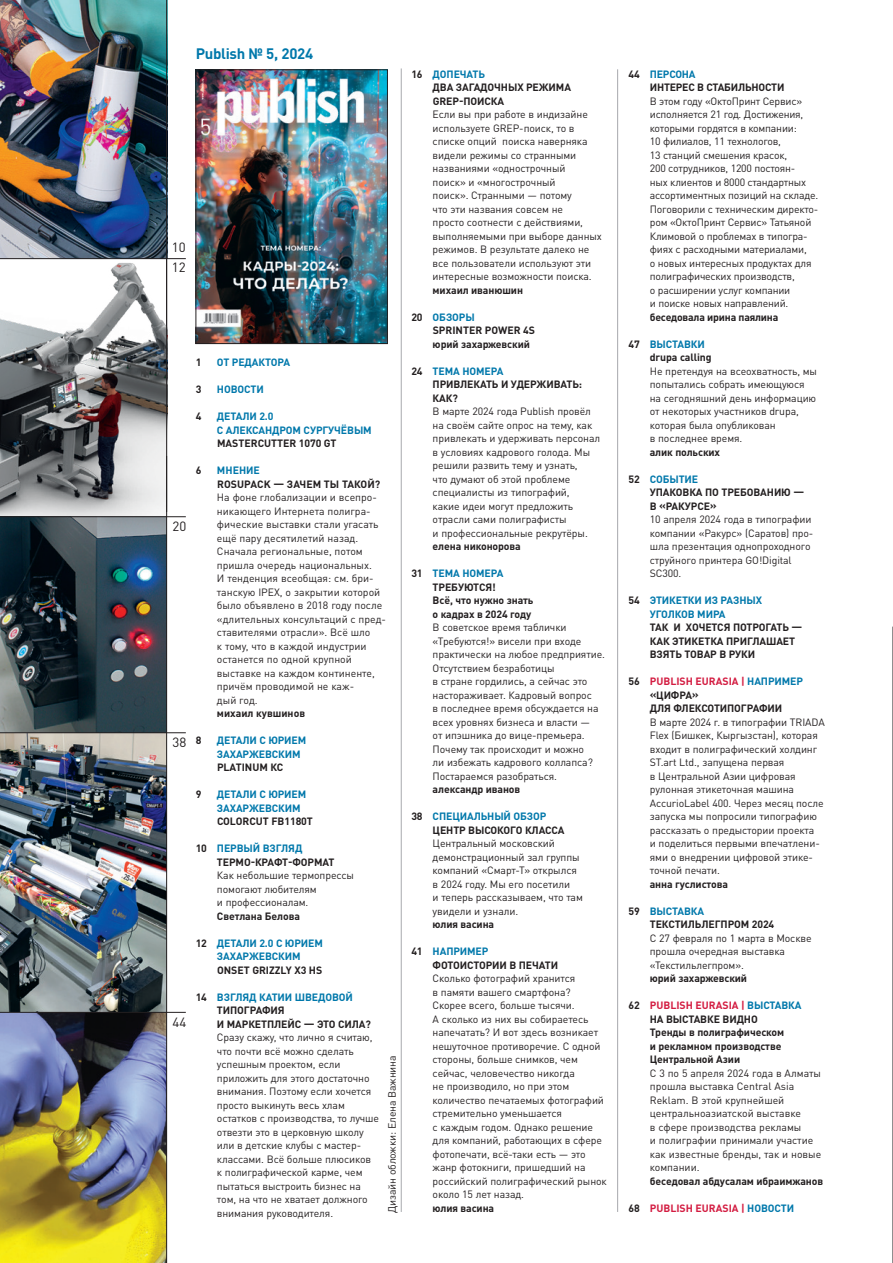
<style>
.page{position:relative;width:893px;height:1263px;background:#fff}
.page>*{position:absolute;margin:0;border:0;box-sizing:border-box;transform-origin:0 0}
.t1{font:700 15px "DIN Pro";letter-spacing:-.02em;color:#0078ab}
.t2{font:13.2px "DIN Pro";color:#231f20}
.podzag-black{font:10.5px/13.5px "DIN Pro";letter-spacing:-.01em;color:#231f20}
.podzag-black-2{font:700 10.5px/13.5px "DIN Pro";letter-spacing:-.01em;color:#0078ab}
.podzag-black-3{font:700 10.5px/13.5px "DIN Pro";letter-spacing:-.01em;color:#231f20}
.podzag-black-4{font:700 10.5px "DIN Pro";color:#d31c41}
.s1{color:#231f20}
.s2{font-weight:700;color:#0078ab}
.s3{font-weight:700}
.s4{color:#0078ab}
.s5{font-weight:700;color:#d31c41}
</style>
<div class="page">
<img style="left:0;top:259px;width:166px;height:753px">
<img style="left:0;top:1013px;width:166px;height:250px">
<hr style="left:401px;top:68px;width:1px;height:1144px;background:#a8a9ad">
<img style="left:0;top:517px;width:166px;height:215px">
<img style="left:0;top:0;width:166px;height:258px">
<hr style="left:0;top:258px;width:186px;height:1px;background:#231f20">
<hr style="left:0;top:732px;width:186px;height:1px;background:#231f20">
<hr style="left:0;top:1012px;width:186px;height:1px;background:#231f20">
<hr style="left:166px;top:0;width:1px;height:1263px;background:#231f20">
<img style="left:198px;top:72px;width:188px;height:270px">
<div style="left:196px;top:70px;width:192px;height:274px;border:1px solid #231f20"></div>
<hr style="left:0;top:516px;width:186px;height:1px;background:#231f20">
<hr style="left:617px;top:69px;width:1px;height:1143px;background:#a8a9ad">
<svg style="left:892px;top:627px;width:1px;height:636px"></svg>
<p class="t1" style="left:196px;top:44px;width:119px">Publish № 5, 2024</p>
<p class="t2" style="left:172px;top:239px;width:15px">10</p>
<p class="t2" style="left:172px;top:258px;width:15px">12</p>
<p class="t2" style="left:172px;top:518px;width:15px">20</p>
<p class="t2" style="left:172px;top:734px;width:15px">38</p>
<p class="t2" style="left:172px;top:1014px;width:15px">44</p>
<p class="podzag-black-3" style="left:196px;top:355px;width:7px">1</p>
<p class="podzag-black-2" style="left:217px;top:355px;width:75px">ОТ РЕДАКТОРА</p>
<p class="podzag-black-3" style="left:196px;top:382px;width:7px">3</p>
<p class="podzag-black-2" style="left:217px;top:382px;width:48px">НОВОСТИ</p>
<p class="podzag-black-3" style="left:196px;top:409px;width:7px">4</p>
<p class="podzag-black-2" style="left:217px;top:409px;width:156px">ДЕТАЛИ 2.0<br>С АЛЕКСАНДРОМ СУРГУЧЁВЫМ<br><span class="s1">MASTERCUTTER 1070 GT</span></p>
<p class="podzag-black-3" style="left:196px;top:463px;width:7px">6</p>
<p class="podzag-black" style="left:217px;top:463px;width:171px"><span class="s2">МНЕНИЕ<br></span><span class="s3">ROSUPACK — ЗАЧЕМ ТЫ ТАКОЙ?<br></span>На фоне глобализации и всепро&shy;никающего Интернета полигра&shy;фические выставки стали угасать ещё пару десятилетий назад.<br>Сначала региональные, потом пришла очередь национальных.<br>И тенденция всеобщая: см. бри&shy;танскую IPEX, о закрытии которой было объявлено в 2018 году после «длительных консультаций с пред&shy;ставителями отрасли». Всё шло<br>к тому, что в каждой индустрии останется по одной крупной выставке на каждом континенте, причём проводимой не каж-<br>дый год.<br><span class="s3">михаил кувшинов</span></p>
<p class="podzag-black-3" style="left:196px;top:733px;width:7px">8</p>
<p class="podzag-black-2" style="left:217px;top:733px;width:91px">ДЕТАЛИ С ЮРИЕМ<br>ЗАХАРЖЕВСКИМ<br><span class="s1">PLATINUM КС</span></p>
<p class="podzag-black-3" style="left:196px;top:787px;width:7px">9</p>
<p class="podzag-black-2" style="left:217px;top:787px;width:97px">ДЕТАЛИ С ЮРИЕМ<br>ЗАХАРЖЕВСКИМ<br><span class="s1">COLORCUT FB1180Т</span></p>
<p class="podzag-black" style="left:217px;top:841px;width:138px;text-indent:-21px"><span class="s3">10</span> <span class="s2">ПЕРВЫЙ ВЗГЛЯД<br></span><span class="s3">ТЕРМО-КРАФТ-ФОРМАТ<br></span>Как небольшие термопрессы помогают любителям<br>и профессионалам.<br><span class="s3">Светлана Белова</span></p>
<p class="podzag-black-2" style="left:217px;top:936px;width:108px;text-indent:-21px"><span class="s1">12</span> ДЕТАЛИ 2.0 С ЮРИЕМ<br>ЗАХАРЖЕВСКИМ<br><span class="s1">ONSET GRIZZLY X3 HS</span></p>
<p class="podzag-black" style="left:217px;top:990px;width:164px;text-indent:-21px"><span class="s3">14</span> <span class="s2">ВЗГЛЯД КАТИИ ШВЕДОВОЙ<br></span><span class="s3">ТИПОГРАФИЯ<br>И МАРКЕТПЛЕЙС — ЭТО СИЛА?<br></span>Сразу скажу, что лично я считаю, что почти всё можно сделать успешным проектом, если приложить для этого достаточно внимания. Поэтому если хочется просто выкинуть весь хлам остатков с производства, то лучше отвезти это в церковную школу или в детские клубы с мастер&shy;классами. Всё больше плюсиков<br>к полиграфической карме, чем пытаться выстроить бизнес на том, на что не хватает должного внимания руководителя.</p>
<p class="podzag-black" style="left:385px;top:1213px;width:160px;rotate:-90deg">Дизайн обложки: Елена Важнина</p>
<p class="podzag-black" style="left:433px;top:67px;width:171px;text-indent:-21px"><span class="s3">16</span> <span class="s2">ДОПЕЧАТЬ<br></span><span class="s3">ДВА ЗАГАДОЧНЫХ РЕЖИМА<br>GREP-ПОИСКА<br></span>Если вы при работе в индизайне используете GREP-поиск, то в списке опций поиска наверняка видели режимы со странными названиями «однострочный<br>поиск» и «многострочный<br>поиск». Странными — потому<br>что эти названия совсем не<br>просто соотнести с действиями, выполняемыми при выборе данных режимов. В результате далеко не все пользователи используют эти интересные возможности поиска. <span class="s3">михаил иванюшин</span></p>
<p class="podzag-black-3" style="left:433px;top:310px;width:104px;text-indent:-21px">20 <span class="s4">ОБЗОРЫ<br></span>SPRINTER POWER 4S юрий захаржевский</p>
<p class="podzag-black" style="left:433px;top:364px;width:169px;text-indent:-21px"><span class="s3">24</span> <span class="s2">ТЕМА НОМЕРА<br></span><span class="s3">ПРИВЛЕКАТЬ И УДЕРЖИВАТЬ:<br>КАК?<br></span>В марте 2024 года Publish провёл на своём сайте опрос на тему, как привлекать и удерживать персонал в условиях кадрового голода. Мы решили развить тему и узнать,<br>что думают об этой проблеме специалисты из типографий,<br>какие идеи могут предложить отрасли сами полиграфисты<br>и профессиональные рекрутёры. <span class="s3">елена никонорова</span></p>
<p class="podzag-black" style="left:433px;top:566px;width:174px;text-indent:-21px"><span class="s3">31</span> <span class="s2">ТЕМА НОМЕРА<br></span><span class="s3">ТРЕБУЮТСЯ!<br>Всё, что нужно знать<br>о кадрах в 2024 году<br></span>В советское время таблички «Требуются!» висели при входе практически на любое предприятие.<br>Отсутствием безработицы<br>в стране гордились, а сейчас это настораживает. Кадровый вопрос<br>в последнее время обсуждается на всех уровнях бизнеса и власти —<br>от ипэшника до вице-премьера.<br>Почему так происходит и можно<br>ли избежать кадрового коллапса?<br>Постараемся разобраться. <span class="s3">александр иванов</span></p>
<p class="podzag-black" style="left:433px;top:809px;width:152px;text-indent:-21px"><span class="s3">38</span> <span class="s2">СПЕЦИАЛЬНЫЙ ОБЗОР<br></span><span class="s3">ЦЕНТР ВЫСОКОГО КЛАССА<br></span>Центральный московский демонстрационный зал группы компаний «Смарт-Т» открылся в 2024 году. Мы его посетили<br>и теперь рассказываем, что там увидели и узнали.<br><span class="s3">юлия васина</span></p>
<p class="podzag-black" style="left:433px;top:944px;width:176px;text-indent:-21px"><span class="s3">41</span> <span class="s2">НАПРИМЕР<br></span><span class="s3">ФОТОИСТОРИИ В ПЕЧАТИ<br></span>Сколько фотографий хранится<br>в памяти вашего смартфона?<br>Скорее всего, больше тысячи.<br>А сколько из них вы собираетесь напечатать? И вот здесь возникает нешуточное противоречие. С одной стороны, больше снимков, чем сейчас, человечество никогда<br>не производило, но при этом количество печатаемых фотографий стремительно уменьшается<br>с каждым годом. Однако решение для компаний, работающих в сфере фотопечати, всё-таки есть — это жанр фотокниги, пришедший на российский полиграфический рынок около 15 лет назад.<br><span class="s3">юлия васина</span></p>
<p class="podzag-black" style="left:650px;top:67px;width:170px;text-indent:-21px"><span class="s3">44</span> <span class="s2">ПЕРСОНА<br></span><span class="s3">ИНТЕРЕС В СТАБИЛЬНОСТИ<br></span>В этом году «ОктоПринт Сервис» исполняется 21 год. Достижения, которыми гордятся в компании:<br>10 филиалов, 11 технологов,<br>13 станций смешения красок,<br>200 сотрудников, 1200 постоян-<br>ных клиентов и 8000 стандартных ассортиментных позиций на складе.<br>Поговорили с техническим директо&shy;ром «ОктоПринт Сервис» Татьяной<br>Климовой о проблемах в типогра&shy;фиях с расходными материалами,<br>о новых интересных продуктах для полиграфических производств,<br>о расширении услуг компании<br>и поиске новых направлений. <span class="s3">беседовала ирина паялина</span></p>
<p class="podzag-black" style="left:650px;top:337px;width:169px;text-indent:-21px"><span class="s3">47</span> <span class="s2">ВЫСТАВКИ<br></span><span class="s3">drupa calling<br></span>Не претендуя на всеохватность, мы попытались собрать имеющуюся на сегодняшний день информацию от некоторых участников drupa, которая была опубликован<br>в последнее время.<br><span class="s3">алик польских</span></p>
<p class="podzag-black" style="left:650px;top:472px;width:165px;text-indent:-21px"><span class="s3">52</span> <span class="s2">СОБЫТИЕ<br></span><span class="s3">УПАКОВКА ПО ТРЕБОВАНИЮ —<br>В «РАКУРСЕ»<br></span>10 апреля 2024 года в типографии компании «Ракурс» (Саратов) про&shy;шла презентация однопроходного струйного принтера GO!Digital<br>SC300.</p>
<p class="podzag-black-3" style="left:650px;top:593px;width:154px;text-indent:-21px">54 <span class="s4">ЭТИКЕТКИ ИЗ РАЗНЫХ<br>УГОЛКОВ МИРА<br></span>ТАК И ХОЧЕТСЯ ПОТРОГАТЬ —<br>КАК ЭТИКЕТКА ПРИГЛАШАЕТ<br>ВЗЯТЬ ТОВАР В РУКИ</p>
<p class="podzag-black" style="left:650px;top:674px;width:176px;text-indent:-21px"><span class="s3">56</span> <span class="s5">PUBLISH EURASIA |</span> <span class="s2">НАПРИМЕР </span><span class="s3">«ЦИФРА»<br>ДЛЯ ФЛЕКСОТИПОГРАФИИ<br></span>В марте 2024 г. в типографии TRIADA<br>Flex (Бишкек, Кыргызстан), которая входит в полиграфический холдинг<br>ST.art Ltd., запущена первая<br>в Центральной Азии цифровая рулонная этикеточная машина<br>AccurioLabel 400. Через месяц после запуска мы попросили типографию рассказать о предыстории проекта<br>и поделиться первыми впечатлени&shy;ями о внедрении цифровой этике&shy;точной печати.<br><span class="s3">анна гуслистова</span></p>
<p class="podzag-black" style="left:650px;top:904px;width:163px;text-indent:-21px"><span class="s3">59</span> <span class="s2">ВЫСТАВКА<br></span><span class="s3">ТЕКСТИЛЬЛЕГПРОМ 2024<br></span>С 27 февраля по 1 марта в Москве прошла очередная выставка «Текстильлегпром».<br><span class="s3">юрий захаржевский</span></p>
<p class="podzag-black" style="left:650px;top:998px;width:175px;text-indent:-21px"><span class="s3">62</span> <span class="s5">PUBLISH EURASIA |</span> <span class="s2">ВЫСТАВКА<br></span><span class="s3">НА ВЫСТАВКЕ ВИДНО<br>Тренды в полиграфическом<br>и рекламном производстве<br>Центральной Азии<br></span>С 3 по 5 апреля 2024 года в Алматы прошла выставка Central Asia<br>Reklam. В этой крупнейшей центральноазиатской выставке<br>в сфере производства рекламы<br>и полиграфии принимали участие как известные бренды, так и новые компании.<br><span class="s3">беседовал абдусалам ибраимжанов</span></p>
<p class="podzag-black-4" style="left:629px;top:1201px;width:167px"><span class="s1">68</span> PUBLISH EURASIA | <span class="s4">НОВОСТИ</span></p>
</div>
